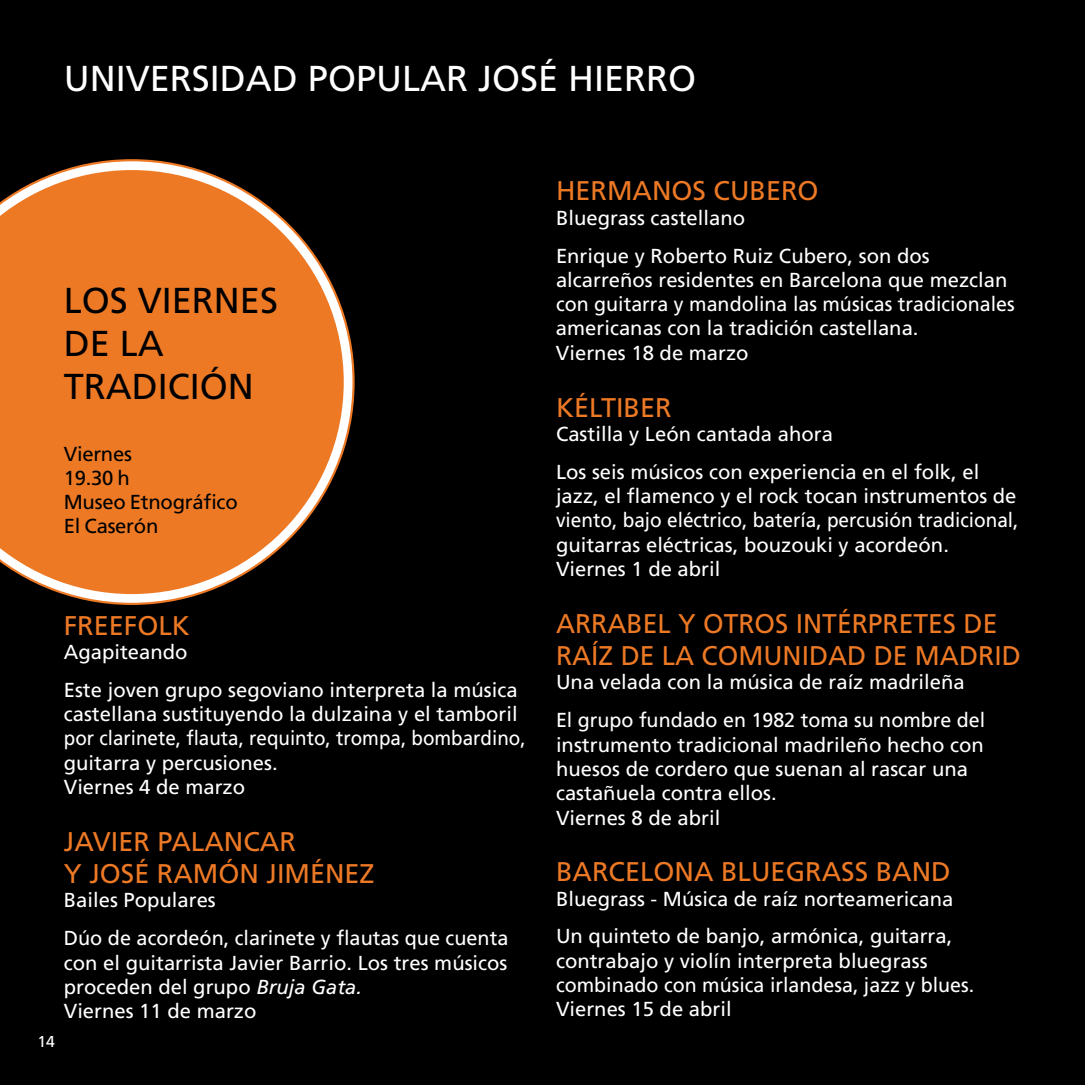
<style>
.page{position:relative;width:1085px;height:1085px;background:#fff}
.page>*{position:absolute;margin:0;border:0;box-sizing:border-box;transform-origin:0 0}
.t1{font:36px "Frutiger LT Std";color:#fff}
.t2{font:36px/43.2px "Frutiger LT Std";color:#000}
.t3{font:27px/32.4px "Frutiger LT Std";color:#ed7925}
.t4{font:20.25px/24.3px "Frutiger LT Std";color:#fff}
.t5{font:20.25px/24.3px "Frutiger LT Std";letter-spacing:-.015em;color:#000}
.t6{font:15.75px "Frutiger LT Std";color:#fff}
.s1{font-style:italic}
</style>
<div class="page">
<div style="left:0;top:0;width:1084px;height:1084px;background:#000"></div>
<svg style="left:0;top:161px;width:352px;height:441px;background:#cc6e2b"></svg>
<p class="t1" style="left:64px;top:57px;width:634px">UNIVERSIDAD POPULAR JOSÉ HIERRO</p>
<p class="t2" style="left:64px;top:279px;width:216px">LOS VIERNES<br>DE LA<br>TRADICIÓN</p>
<p class="t5" style="left:64px;top:441px;width:175px">Viernes<br>19.30 h<br>Museo Etnográfico<br>El Caserón</p>
<p class="t6" style="left:37px;top:1032px;width:19px">14</p>
<p class="t3" style="left:64px;top:609px;width:128px">FREEFOLK</p>
<p class="t4" style="left:64px;top:633px;width:455px;line-height:37.8px">Agapiteando<br>Este joven grupo segoviano interpreta la música</p>
<p class="t4" style="left:64px;top:701px;width:463px">castellana sustituyendo la dulzaina y el tamboril por clarinete, flauta, requinto, trompa, bombardino, guitarra y percusiones.<br>Viernes 4 de marzo</p>
<p class="t3" style="left:64px;top:825px;width:312px">JAVIER PALANCAR<br>Y JOSÉ RAMÓN JIMÉNEZ</p>
<p class="t4" style="left:64px;top:881px;width:446px;line-height:37.8px">Bailes Populares<br>Dúo de acordeón, clarinete y flautas que cuenta</p>
<p class="t4" style="left:64px;top:950px;width:445px">con el guitarrista Javier Barrio. Los tres músicos proceden del grupo <span class="s1">Bruja Gata.<br></span>Viernes 11 de marzo</p>
<p class="t3" style="left:556px;top:175px;width:264px">HERMANOS CUBERO</p>
<p class="t4" style="left:556px;top:199px;width:375px;line-height:37.8px">Bluegrass castellano<br>Enrique y Roberto Ruiz Cubero, son dos</p>
<p class="t4" style="left:556px;top:268px;width:460px">alcarreños residentes en Barcelona que mezclan con guitarra y mandolina las músicas tradicionales americanas con la tradición castellana.<br>Viernes 18 de marzo</p>
<p class="t3" style="left:556px;top:391px;width:117px">KÉLTIBER</p>
<p class="t4" style="left:556px;top:415px;width:425px;line-height:37.8px">Castilla y León cantada ahora<br>Los seis músicos con experiencia en el folk, el</p>
<p class="t4" style="left:556px;top:484px;width:464px">jazz, el flamenco y el rock tocan instrumentos de viento, bajo eléctrico, batería, percusión tradicional, guitarras eléctricas, bouzouki y acordeón.<br>Viernes 1 de abril</p>
<p class="t3" style="left:556px;top:607px;width:466px">ARRABEL Y OTROS INTÉRPRETES DE<br>RAÍZ DE LA COMUNIDAD DE MADRID</p>
<p class="t4" style="left:556px;top:663px;width:430px;line-height:37.8px">Una velada con la música de raíz madrileña<br>El grupo fundado en 1982 toma su nombre del</p>
<p class="t4" style="left:556px;top:732px;width:429px">instrumento tradicional madrileño hecho con huesos de cordero que suenan al rascar una castañuela contra ellos.<br>Viernes 8 de abril</p>
<p class="t3" style="left:556px;top:855px;width:396px">BARCELONA BLUEGRASS BAND</p>
<p class="t4" style="left:556px;top:879px;width:399px;line-height:37.8px">Bluegrass - Música de raíz norteamericana<br>Un quinteto de banjo, armónica, guitarra,</p>
<p class="t4" style="left:556px;top:948px;width:420px">contrabajo y violín interpreta bluegrass combinado con música irlandesa, jazz y blues.<br>Viernes 15 de abril</p>
</div>
